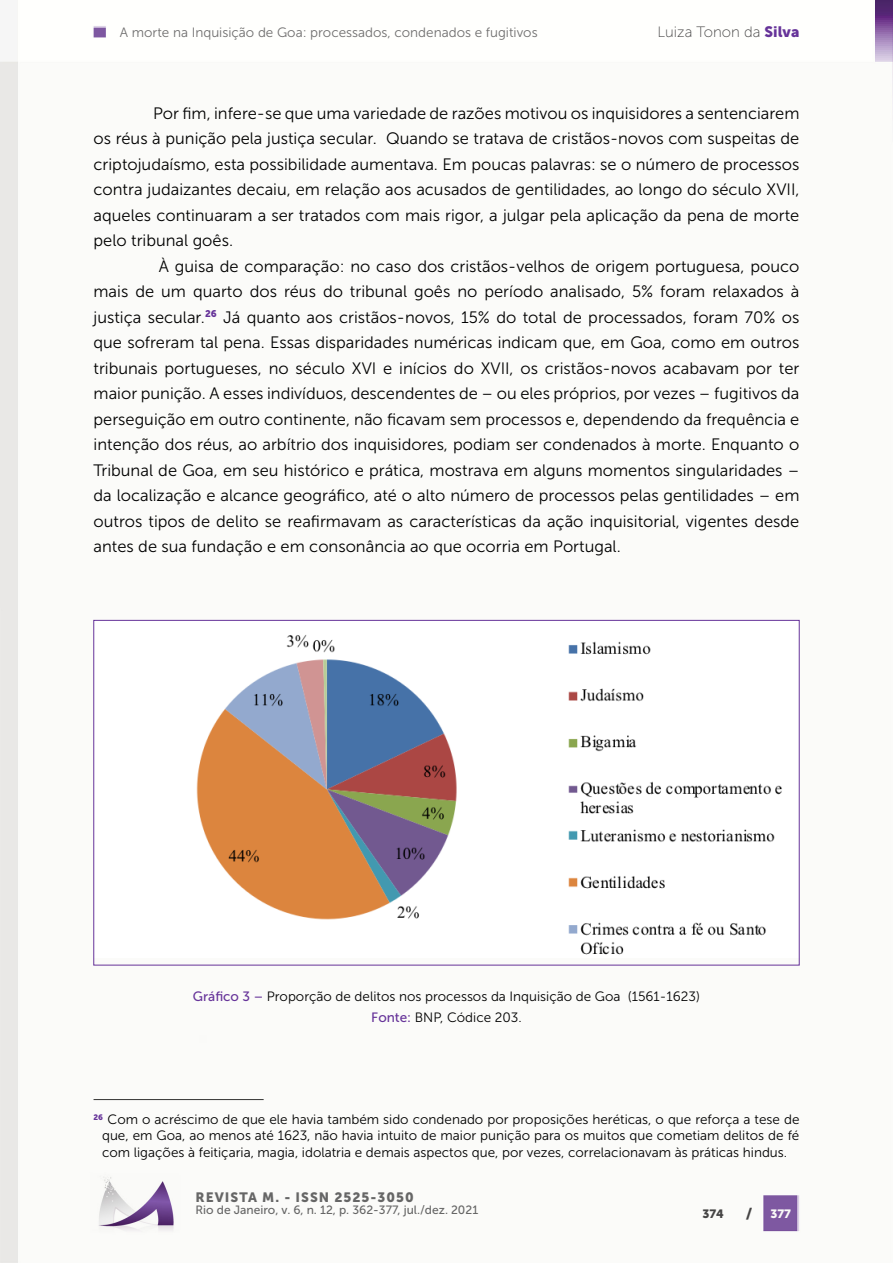
<style>
.page{position:relative;width:893px;height:1263px;background:#fff}
.page>*{position:absolute;margin:0;border:0;box-sizing:border-box;transform-origin:0 0}
.t1{font:16.5px/25.5px "Museo Sans 300";color:#000;text-align:justify}
.t2{font:15px "Museo Sans 100";color:#454444}
.t3{font:13.5px/16.2px "Museo Sans 300";color:#000;text-align:center}
.t4{font:13.5px "Museo Sans 300";color:#706f6f}
.t5{font:13.5px "Museo Sans 900";letter-spacing:.075em;color:#666}
.t6{font:12px "Museo Sans 500";color:#666}
.t7{font:12px "Museo Sans 900";color:#fafaf8}
.t8{font:12px "Museo Sans 900";color:#454444}
.s1{font-family:"Museo Sans 900";color:#639}
.s2{font-family:"Museo Sans 500";color:#639}
.s3{font-size:15px;color:#454444}
</style>
<div class="page">
<img style="left:0;top:0;width:893px;height:1263px">
<div style="left:200px;top:1035px;width:7px;height:8px;background:#fafaf8"></div>
<hr style="left:94px;top:1099px;width:170px;height:1px;background:#333332">
<img style="left:96px;top:622px;width:701px;height:335px">
<p class="t4" style="left:120px;top:25px;width:419px">A morte na Inquisição de Goa: processados, condenados e fugitivos</p>
<p class="t2" style="left:657px;top:24px;width:143px">Luiza Tonon da <span class="s1">Silva</span></p>
<p class="t1" style="left:94px;top:100px;width:707px;text-indent:60px">Por fim, infere-se que uma variedade de razões motivou os inquisidores a sentenciarem os réus à punição pela justiça secular. Quando se tratava de cristãos-novos com suspeitas de criptojudaísmo, esta possibilidade aumentava. Em poucas palavras: se o número de processos contra judaizantes decaiu, em relação aos acusados de gentilidades, ao longo do século XVII, aqueles continuaram a ser tratados com mais rigor, a julgar pela aplicação da pena de morte pelo tribunal goês.</p>
<p class="t1" style="left:94px;top:253px;width:707px;text-indent:65px">À guisa de comparação: no caso dos cristãos-velhos de origem portuguesa, pouco mais de um quarto dos réus do tribunal goês no período analisado, 5% foram relaxados à justiça secular.<sup>26</sup> Já quanto aos cristãos-novos, 15% do total de processados, foram 70% os que sofreram tal pena. Essas disparidades numéricas indicam que, em Goa, como em outros tribunais portugueses, no século XVI e inícios do XVII, os cristãos-novos acabavam por ter maior punição. A esses indivíduos, descendentes de – ou eles próprios, por vezes – fugitivos da perseguição em outro continente, não ficavam sem processos e, dependendo da frequência e intenção dos réus, ao arbítrio dos inquisidores, podiam ser condenados à morte. Enquanto o Tribunal de Goa, em seu histórico e prática, mostrava em alguns momentos singularidades – da localização e alcance geográfico, até o alto número de processos pelas gentilidades – em outros tipos de delito se reafirmavam as características da ação inquisitorial, vigentes desde antes de sua fundação e em consonância ao que ocorria em Portugal.</p>
<p class="t3" style="left:193px;top:985px;width:509px;line-height:21.5px"><span class="s2">Gráfico 3 –</span> Proporção de delitos nos processos da Inquisição de Goa (1561-1623)<br><span class="s2">Fonte:</span> BNP, Códice 203.</p>
<p class="t3" style="left:102px;top:1111px;width:699px;text-align:justify;text-indent:-9px"><sup>26</sup> Com o acréscimo de que ele havia também sido condenado por proposições heréticas, o que reforça a tese de que, em Goa, ao menos até 1623, não havia intuito de maior punição para os muitos que cometiam delitos de fé com ligações à feitiçaria, magia, idolatria e demais aspectos que, por vezes, correlacionavam às práticas hindus.</p>
<p class="t5" style="left:196px;top:1189px;width:220px">REVISTA M. - ISSN 2525-3050</p>
<p class="t6" style="left:196px;top:1203px;width:284px">Rio de Janeiro, v. 6, n. 12, p. 362-377, jul./dez. 2021</p>
<p class="t8" style="left:702px;top:1207px;width:23px">374</p>
<p class="t7" style="left:746px;top:1207px;width:47px"><span class="s3">/</span> 377</p>
</div>
